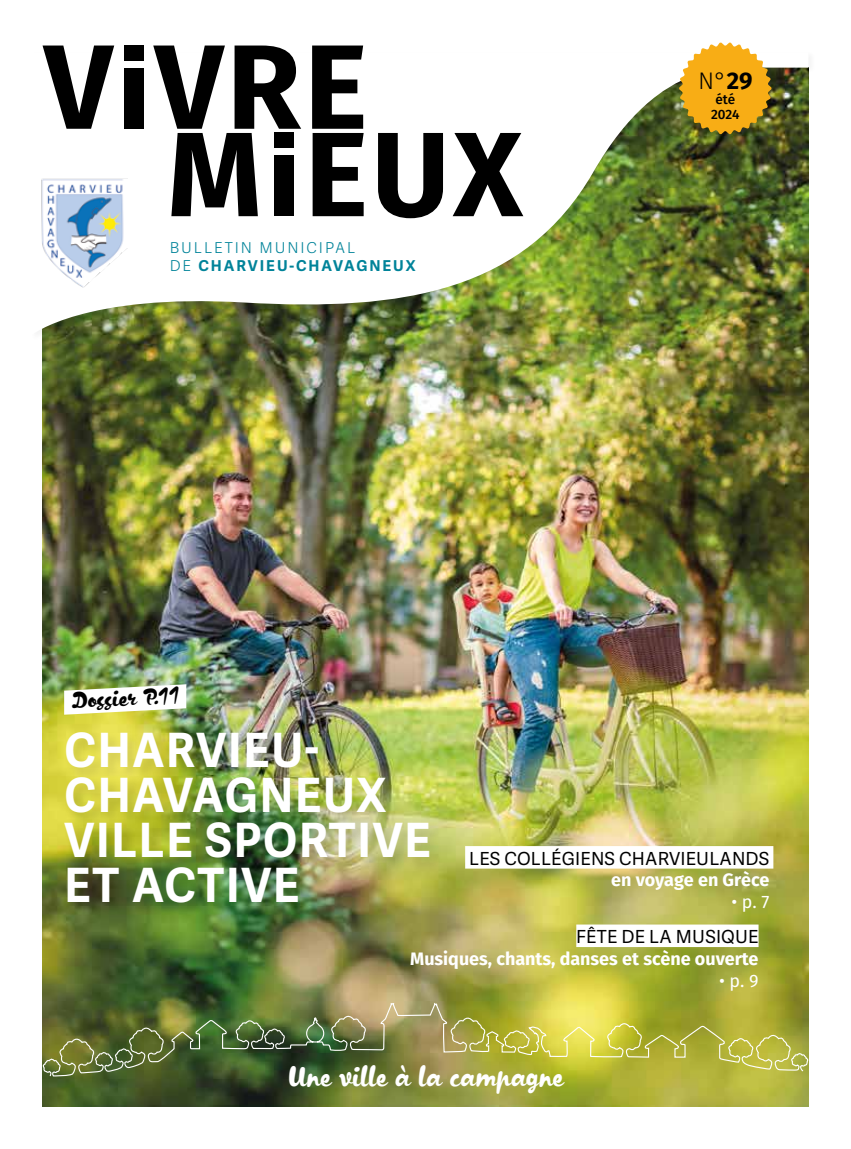
<style>
.page{position:relative;width:851px;height:1149px;background:#fff}
.page>*{position:absolute;margin:0;border:0;box-sizing:border-box;transform-origin:0 0}
.t1{font:700 47.25px/45px "Adelle Sans";letter-spacing:.04em;color:#fff;scale:.95 1}
.t2{font:28.35px "Kapelka New";color:#fff;scale:.95 1}
.t3{font:300 24px "Fira Sans";color:#000}
.t4{font:22.5px "Kapelka New";color:#000}
.t5{font:700 18px "Fira Sans";color:#fff}
.t6{font:18px "Adelle Sans";letter-spacing:.01em;color:#000}
.t7{font:18px "Fira Sans";color:#fff}
.t8{font:300 15px/18px "Adelle Sans";letter-spacing:.13em;color:#008399}
.t9{font:500 13.5px/15px "Fira Sans";letter-spacing:-.01em;color:#000;text-align:center}
.s1{font-weight:700}
</style>
<div class="page">
<img style="left:43px;top:342px;width:765px;height:659px">
<div style="left:30px;top:51px;width:785px;height:291px;background:#000;opacity:.05"></div>
<img style="left:31px;top:52px;width:777px;height:283px">
<div style="left:576px;top:924px;width:182px;height:22px;background:#fff"></div>
<div style="left:465px;top:845px;width:308px;height:23px;background:#fff"></div>
<img style="left:42px;top:1001px;width:766px;height:106px">
<svg style="left:678px;top:42px;width:93px;height:92px;background:#e1ac36"></svg>
<svg style="left:127px;top:180px;width:9px;height:111px"></svg>
<img style="left:37px;top:171px;width:90px;height:120px">
<svg style="left:378px;top:133px;width:65px;height:85px"></svg>
<svg style="left:452px;top:133px;width:71px;height:83px"></svg>
<svg style="left:43px;top:45px;width:71px;height:84px"></svg>
<div style="left:124px;top:68px;width:19px;height:61px;background:#000"></div>
<div style="left:124px;top:45px;width:19px;height:15px;background:#000"></div>
<svg style="left:153px;top:45px;width:148px;height:171px"></svg>
<svg style="left:312px;top:45px;width:51px;height:171px"></svg>
<div style="left:62px;top:729px;width:382px;height:188px;background:#000;opacity:.14"></div>
<img style="left:42px;top:670px;width:168px;height:57px">
<p class="t8" style="left:170px;top:239px;width:247px">BULLETIN MUNICIPAL<br>DE <span class="s1">CHARVIEU-CHAVAGNEUX</span></p>
<h3 class="t3" style="left:698px;top:63px;width:56px">N°<span class="s1">29</span></h3>
<p class="t9" style="left:711px;top:91px;width:30px">été<br>2024</p>
<p class="t4" style="left:70px;top:685px;width:110px;rotate:-3deg">Dossier P.11</p>
<h1 class="t1" style="left:65px;top:729px;width:387px">CHARVIEU-<br>CHAVAGNEUX<br>VILLE SPORTIVE<br>ET ACTIVE</h1>
<p class="t6" style="left:469px;top:847px;width:301px">LES COLLÉGIENS CHARVIEULANDS</p>
<p class="t5" style="left:611px;top:864px;width:160px">en voyage en Grèce</p>
<p class="t7" style="left:731px;top:887px;width:40px">• p. 7</p>
<p class="t6" style="left:576px;top:926px;width:184px">FÊTE DE LA MUSIQUE</p>
<p class="t5" style="left:410px;top:943px;width:350px">Musiques, chants, danses et scène ouverte</p>
<p class="t7" style="left:719px;top:966px;width:41px">• p. 9</p>
<h2 class="t2" style="left:288px;top:1057px;width:290px">Une ville à la campagne</h2>
</div>
